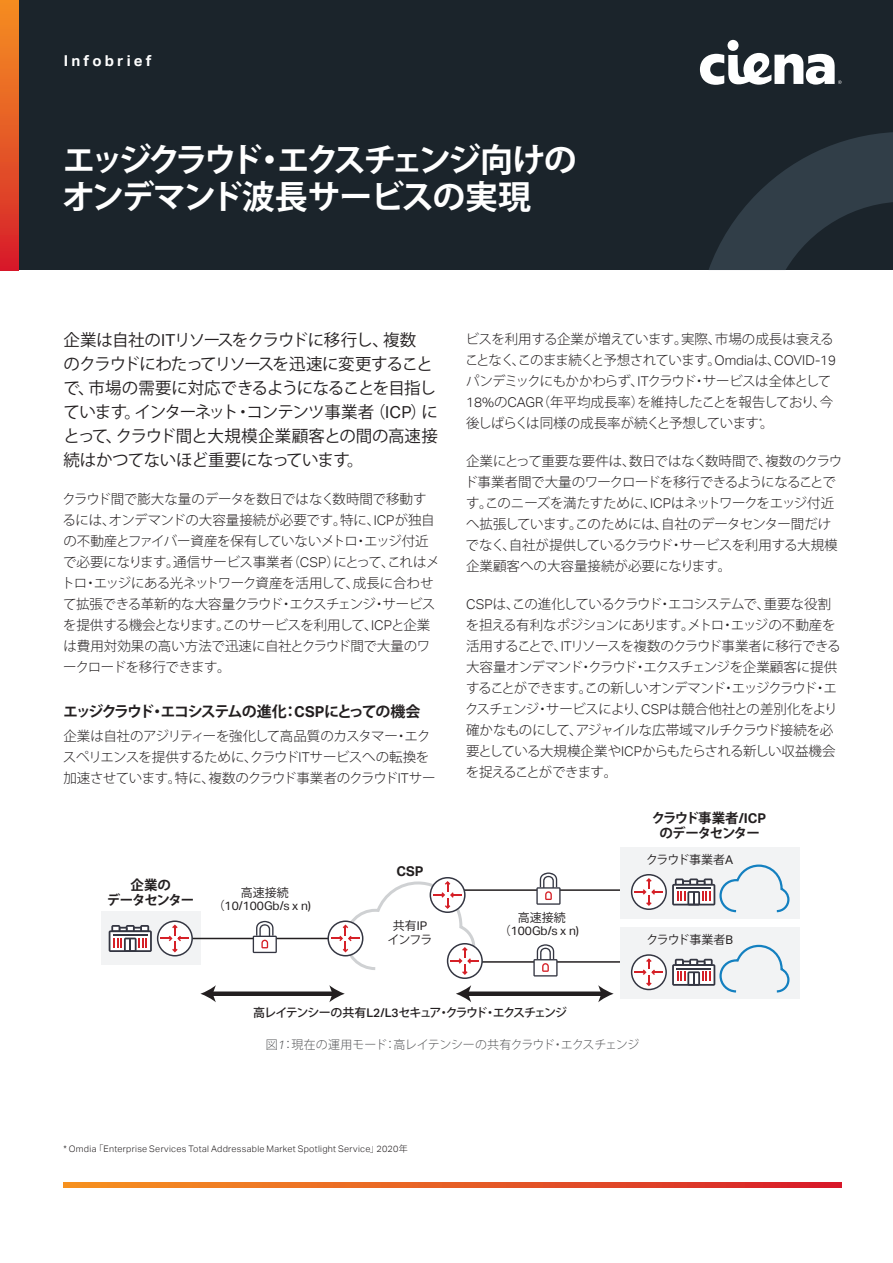
<style>
.page{position:relative;width:893px;height:1263px;background:#fff}
.page>*{position:absolute;margin:0;border:0;box-sizing:border-box;transform-origin:0 0}
.Product_Headline{font:700 33px/37.5px "Koz Go Pro";letter-spacing:-.09em;color:#fff}
.Intro_Copy__small{font:16.5px/24px "Koz Go Pro";letter-spacing:-.035em;color:#231f20}
.Headline_for_body_co{font:700 15px "Koz Go Pro";letter-spacing:-.12em;color:#231f20}
.t1{font:700 15px "Aktiv Grotesk";letter-spacing:.21em;color:#fff}
.Body_Copy{font:300 13.5px/21px "Koz Go Pro";letter-spacing:-.04em;color:#231f20}
.Body_Copy-2{font:300 13.5px/21px "Koz Go Pro";letter-spacing:-.02em;color:#231f20}
.t2{font:700 13.5px/15px "Koz Go Pr 6 N";letter-spacing:-.08em;color:#231f20;text-align:center}
.t3{font:700 13.5px "Aktiv Grotesk";color:#231f20}
.Figure_Caption{font:300 12px "Koz Go Pro";letter-spacing:-.03em;color:#57585a}
.t4{font:12px/13.5px "Aktiv Grotesk";color:#231f20;text-align:center}
.t5{font:500 12px "Koz Go Pr 6 N";letter-spacing:-.11em;color:#231f20}
.t6{font:12px/13.5px "Koz Go Pr 6 N";letter-spacing:-.075em;color:#231f20;text-align:center}
.Footnote{font:300 9px "Aktiv Grotesk";letter-spacing:.035em;color:#231f20}
.s1{font-family:"Aktiv Grotesk"}
.s2{font-family:"Koz Go Pr 6 N"}
.s3{font-family:"Aktiv Grotesk";font-style:italic}
.s4{font-family:"Koz Go Pro"}
</style>
<div class="page">
<div style="left:0;top:0;width:893px;height:270px;background:#1b242b"></div>
<svg style="left:63px;top:1182px;width:779px;height:5px;background:#e65b25"></svg>
<div style="left:727px;top:40px;width:11px;height:11px;background:#fff;border-radius:50%"></div>
<svg style="left:700px;top:53px;width:142px;height:32px"></svg>
<div style="left:0;top:0;width:18px;height:270px;background:linear-gradient(to bottom,#f59222,#d7202a)"></div>
<svg style="left:709px;top:132px;width:184px;height:138px"></svg>
<div style="left:101px;top:912px;width:99px;height:53px;background:#f2f3f4"></div>
<hr style="left:161px;top:938px;width:197px;height:1px;background:#231f20">
<svg style="left:109px;top:920px;width:84px;height:36px"></svg>
<svg style="left:253px;top:921px;width:24px;height:32px"></svg>
<hr style="left:452px;top:889px;width:197px;height:2px;background:#231f20">
<svg style="left:536px;top:872px;width:25px;height:33px"></svg>
<hr style="left:449px;top:961px;width:197px;height:2px;background:#231f20">
<svg style="left:533px;top:944px;width:25px;height:32px"></svg>
<svg style="left:327px;top:877px;width:156px;height:102px"></svg>
<div style="left:620px;top:847px;width:179px;height:71px;background:#f2f3f4"></div>
<svg style="left:631px;top:864px;width:159px;height:49px"></svg>
<div style="left:620px;top:927px;width:179px;height:72px;background:#f2f3f4"></div>
<svg style="left:631px;top:944px;width:159px;height:49px"></svg>
<div style="left:211px;top:991px;width:123px;height:5px;background:#231f20"></div>
<svg style="left:200px;top:985px;width:16px;height:17px"></svg>
<svg style="left:329px;top:985px;width:16px;height:17px"></svg>
<div style="left:467px;top:991px;width:136px;height:5px;background:#231f20"></div>
<svg style="left:456px;top:985px;width:15px;height:17px"></svg>
<svg style="left:598px;top:985px;width:16px;height:17px"></svg>
<p class="t1" style="left:64px;top:52px;width:89px">Infobrief</p>
<p class="Product_Headline" style="left:62px;top:143px;width:516px">エッジクラウド・エクスチェンジ向けのオンデマンド波長サービスの実現</p>
<p class="Intro_Copy__small" style="left:63px;top:329px;width:376px">企業は自社の<span class="s1">IT</span>リソースをクラウドに移行し、複数<br>のクラウドにわたってリソースを迅速に変更することで、市場の需要に対応できるようになることを目指しています。インターネット・コンテンツ事業者（<span class="s1">ICP</span>）にとって、クラウド間と大規模企業顧客との間の高速接続はかつてないほど重要になっています。</p>
<p class="Body_Copy-2" style="left:62px;top:489px;width:379px">クラウド間で膨大な量のデータを数日ではなく数時間で移動するには、オンデマンドの大容量接続が必要です。特に、<span class="s1">ICP</span>が独自の不動産とファイバー資産を保有していないメトロ・エッジ付近で必要になります。通信サービス事業者（<span class="s1">CSP</span>）にとって、これはメトロ・エッジにある光ネットワーク資産を活用して、成長に合わせて拡張できる革新的な大容量クラウド・エクスチェンジ・サービスを提供する機会となります。このサービスを利用して、<span class="s1">ICP</span>と企業は費用対効果の高い方法で迅速に自社とクラウド間で大量のワークロードを移行できます。</p>
<p class="Headline_for_body_co" style="left:63px;top:701px;width:359px">エッジクラウド・エコシステムの進化：<span class="s1">CSP</span>にとっての機会</p>
<p class="Body_Copy" style="left:63px;top:725px;width:374px">企業は自社のアジリティーを強化して高品質のカスタマー・エクスペリエンスを提供するために、クラウド<span class="s1">IT</span>サービスへの転換を加速させています。特に、複数のクラウド事業者のクラウド<span class="s1">IT</span>サー</p>
<p class="t2" style="left:107px;top:878px;width:89px">企業の<br>データセンター</p>
<p class="t4" style="left:213px;top:886px;width:100px"><span class="s2">高速接続（</span>10/100Gb/s x n)</p>
<p class="t3" style="left:396px;top:863px;width:29px">CSP</p>
<p class="t6" style="left:388px;top:919px;width:46px">共有<span class="s1">IP</span>インフラ</p>
<p class="Body_Copy" style="left:465px;top:329px;width:373px">ビスを利用する企業が増えています。実際、市場の成長は衰えることなく、このまま続くと予想されています。<span class="s1">Omdia</span>は、<span class="s1">COVID-19</span>パンデミックにもかかわらず、<span class="s1">IT</span>クラウド・サービスは全体として<span class="s1">18%</span>の<span class="s1">CAGR</span>（年平均成長率）を維持したことを報告しており、今後しばらくは同様の成長率が続くと予想しています<sup>*</sup>。</p>
<p class="Body_Copy-2" style="left:464px;top:451px;width:379px">企業にとって重要な要件は、数日ではなく数時間で、複数のクラウド事業者間で大量のワークロードを移行できるようになることです。このニーズを満たすために、<span class="s1">ICP</span>はネットワークをエッジ付近へ拡張しています。このためには、自社のデータセンター間だけでなく、自社が提供しているクラウド・サービスを利用する大規模企業顧客への大容量接続が必要になります。</p>
<p class="Body_Copy" style="left:465px;top:593px;width:377px"><span class="s1">CSP</span>は、この進化しているクラウド・エコシステムで、重要な役割を担える有利なポジションにあります。メトロ・エッジの不動産を活用することで、<span class="s1">IT</span>リソースを複数のクラウド事業者に移行できる大容量オンデマンド・クラウド・エクスチェンジを企業顧客に提供することができます。この新しいオンデマンド・エッジクラウド・エクスチェンジ・サービスにより、<span class="s1">CSP</span>は競合他社との差別化をより確かなものにして、アジャイルな広帯域マルチクラウド接続を必要としている大規模企業や<span class="s1">ICP</span>からもたらされる新しい収益機会を捉えることができます。</p>
<p class="t2" style="left:652px;top:811px;width:116px">クラウド事業者<span class="s1">/ICP</span>のデータセンター</p>
<p class="t4" style="left:499px;top:911px;width:82px"><span class="s2">高速接続（</span>100Gb/s x n)</p>
<p class="t6" style="left:646px;top:853px;width:89px">クラウド事業者<span class="s1">A</span></p>
<p class="t6" style="left:646px;top:933px;width:88px">クラウド事業者<span class="s1">B</span></p>
<p class="t5" style="left:253px;top:1005px;width:315px">高レイテンシーの共有<span class="s1">L2/L3</span>セキュア・クラウド・エクスチェンジ</p>
<p class="Figure_Caption" style="left:266px;top:1036px;width:375px">図<span class="s3">1</span>：現在の運用モード：高レイテンシーの共有クラウド・エクスチェンジ</p>
<p class="Footnote" style="left:63px;top:1144px;width:346px">* Omdia<span class="s4">「</span>Enterprise Services Total Addressable Market Spotlight Service<span class="s4">」</span>2020<span class="s4">年</span></p>
</div>
